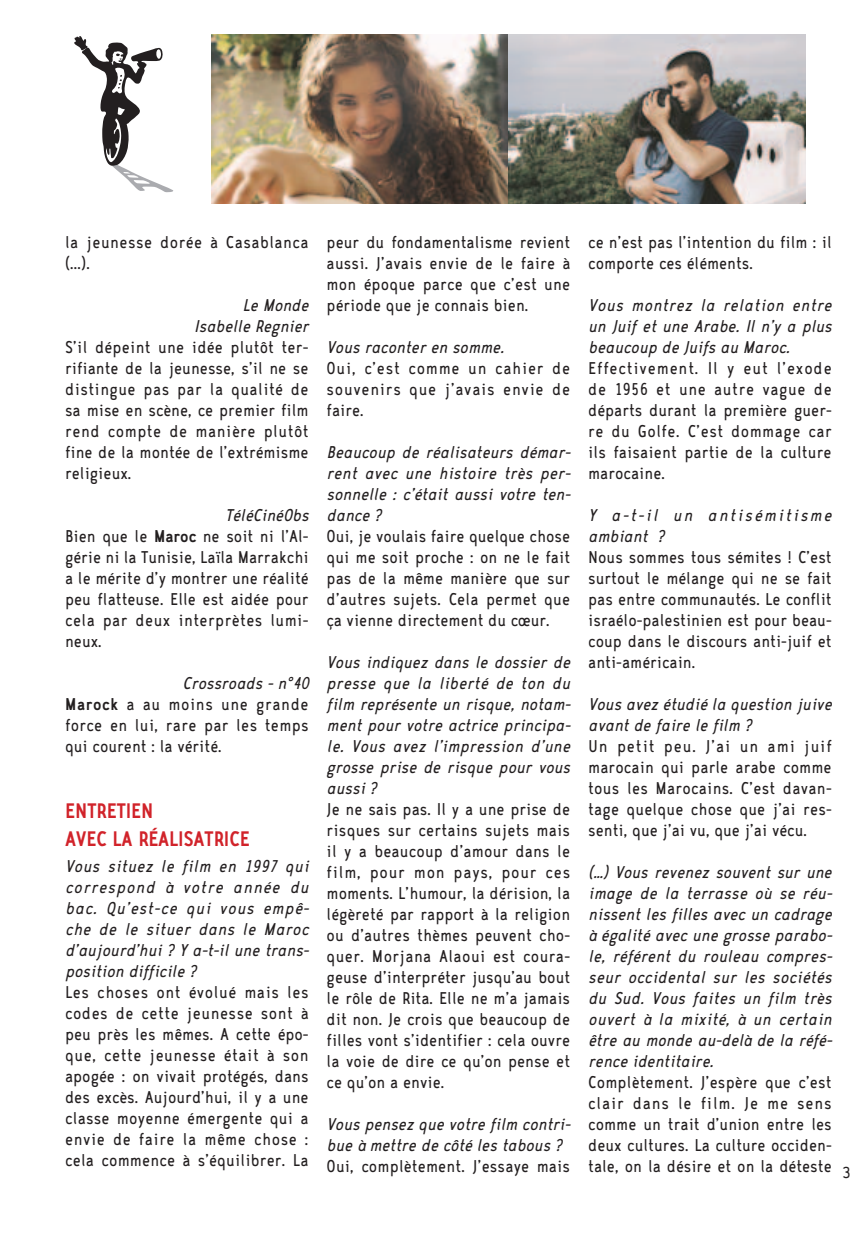
<style>
.page{position:relative;width:851px;height:1234px;background:#fff}
.page>*{position:absolute;margin:0;border:0;box-sizing:border-box;transform-origin:0 0}
.t1{font:700 24px/28.2px "CA Zaracusa Narrow";color:#d1232a}
.t2{font:19.5px/21px "CA Zaracusa Narrow";letter-spacing:.005em;color:#231f20;text-align:justify}
.t3{font:italic 19.5px/21px "CA Zaracusa Narrow";color:#231f20;text-align:justify}
.t4{font:19.5px/21px "CA Zaracusa Narrow";letter-spacing:.025em;color:#231f20}
.t5{font:italic 19.5px/21px "CA Zaracusa Narrow";letter-spacing:.1em;color:#231f20}
.s1{font-style:italic}
.s2{font-weight:700}
</style>
<div class="page">
<svg style="left:74px;top:36px;width:99px;height:156px"></svg>
<img style="left:212px;top:34px;width:593px;height:170px">
<p class="t4" style="left:65px;top:233px;width:245px">la jeunesse dorée à Casablanca (...).</p>
<p class="t3" style="left:194px;top:296px;width:116px;text-align:right">Le Monde<br>Isabelle Regnier</p>
<p class="t2" style="left:65px;top:338px;width:245px">S’il dépeint une idée plutôt ter&shy;rifiante de la jeunesse, s’il ne se distingue pas par la qualité de sa mise en scène, ce premier film rend compte de manière plutôt fine de la montée de l’extrémisme religieux.</p>
<p class="t2" style="left:65px;top:506px;width:245px;text-indent:160px"><span class="s1">TéléCinéObs </span>Bien que le <span class="s2">Maroc</span> ne soit ni l’Al&shy;gérie ni la Tunisie, Laïla Marrakchi a le mérite d’y montrer une réalité peu flatteuse. Elle est aidée pour cela par deux interprètes lumi&shy;neux.</p>
<p class="t2" style="left:65px;top:674px;width:245px;text-indent:117px"><span class="s1">Crossroads - n°40<br></span><span class="s2">Marock</span> a au moins une grande force en lui, rare par les temps qui courent : la vérité.</p>
<p class="t1" style="left:65px;top:799px;width:186px">ENTRETIEN<br>AVEC LA RÉALISATRICE</p>
<p class="t3" style="left:65px;top:857px;width:246px">Vous situez le film en 1997 qui correspond à votre année du bac. Qu’est-ce qui vous empê&shy;che de le situer dans le Maroc d’aujourd’hui ? Y a-t-il une trans&shy;position difficile ?</p>
<p class="t2" style="left:65px;top:983px;width:245px">Les choses ont évolué mais les codes de cette jeunesse sont à peu près les mêmes. A cette épo&shy;que, cette jeunesse était à son apogée : on vivait protégés, dans des excès. Aujourd’hui, il y a une classe moyenne émergente qui a envie de faire la même chose : cela commence à s’équilibrer. La</p>
<p class="t2" style="left:326px;top:233px;width:245px">peur du fondamentalisme revient aussi. J’avais envie de le faire à mon époque parce que c’est une période que je connais bien.</p>
<p class="t3" style="left:326px;top:338px;width:179px">Vous raconter en somme.</p>
<p class="t2" style="left:326px;top:359px;width:245px">Oui, c’est comme un cahier de souvenirs que j’avais envie de faire.</p>
<p class="t3" style="left:326px;top:443px;width:245px">Beaucoup de réalisateurs démar&shy;rent avec une histoire très per&shy;sonnelle : c’était aussi votre ten&shy;dance ?</p>
<p class="t2" style="left:326px;top:527px;width:245px">Oui, je voulais faire quelque chose qui me soit proche : on ne le fait pas de la même manière que sur d’autres sujets. Cela permet que ça vienne directement du cœur.</p>
<p class="t3" style="left:326px;top:653px;width:245px">Vous indiquez dans le dossier de presse que la liberté de ton du film représente un risque, notam&shy;ment pour votre actrice principa&shy;le. Vous avez l’impression d’une grosse prise de risque pour vous aussi ?</p>
<p class="t2" style="left:326px;top:800px;width:245px">Je ne sais pas. Il y a une prise de risques sur certains sujets mais il y a beaucoup d’amour dans le film, pour mon pays, pour ces moments. L’humour, la dérision, la légèreté par rapport à la religion ou d’autres thèmes peuvent cho&shy;quer. Morjana Alaoui est coura&shy;geuse d’interpréter jusqu’au bout le rôle de Rita. Elle ne m’a jamais dit non. Je crois que beaucoup de filles vont s’identifier : cela ouvre la voie de dire ce qu’on pense et ce qu’on a envie.</p>
<p class="t3" style="left:326px;top:1115px;width:245px">Vous pensez que votre film contri&shy;bue à mettre de côté les tabous ?</p>
<p class="t2" style="left:326px;top:1157px;width:245px">Oui, complètement. J’essaye mais</p>
<p class="t2" style="left:588px;top:233px;width:245px">ce n’est pas l’intention du film : il comporte ces éléments.</p>
<p class="t3" style="left:588px;top:296px;width:245px">Vous montrez la relation entre un Juif et une Arabe. Il n’y a plus beaucoup de Juifs au Maroc.</p>
<p class="t2" style="left:588px;top:359px;width:245px">Effectivement. Il y eut l’exode de 1956 et une autre vague de départs durant la première guer&shy;re du Golfe. C’est dommage car ils faisaient partie de la culture marocaine.</p>
<p class="t5" style="left:588px;top:506px;width:245px">Y a-t-il un antisémitisme ambiant ?</p>
<p class="t2" style="left:588px;top:548px;width:245px">Nous sommes tous sémites ! C’est surtout le mélange qui ne se fait pas entre communautés. Le conflit israélo-palestinien est pour beau&shy;coup dans le discours anti-juif et anti-américain.</p>
<p class="t3" style="left:588px;top:695px;width:245px">Vous avez étudié la question juive avant de faire le film ?</p>
<p class="t2" style="left:588px;top:737px;width:245px">Un petit peu. J’ai un ami juif marocain qui parle arabe comme tous les Marocains. C’est davan&shy;tage quelque chose que j’ai res&shy;senti, que j’ai vu, que j’ai vécu.</p>
<p class="t3" style="left:588px;top:863px;width:245px">(…) Vous revenez souvent sur une image de la terrasse où se réu&shy;nissent les filles avec un cadrage à égalité avec une grosse parabo&shy;le, référent du rouleau compres&shy;seur occidental sur les sociétés du Sud. Vous faites un film très ouvert à la mixité, à un certain être au monde au-delà de la réfé&shy;rence identitaire.</p>
<p class="t2" style="left:588px;top:1073px;width:264px;text-align:left">Complètement. J’espère que c’est clair dans le film. Je me sens comme un trait d’union entre les deux cultures. La culture occiden&shy;tale, on la désire et on la déteste <sub>3</sub></p>
</div>
